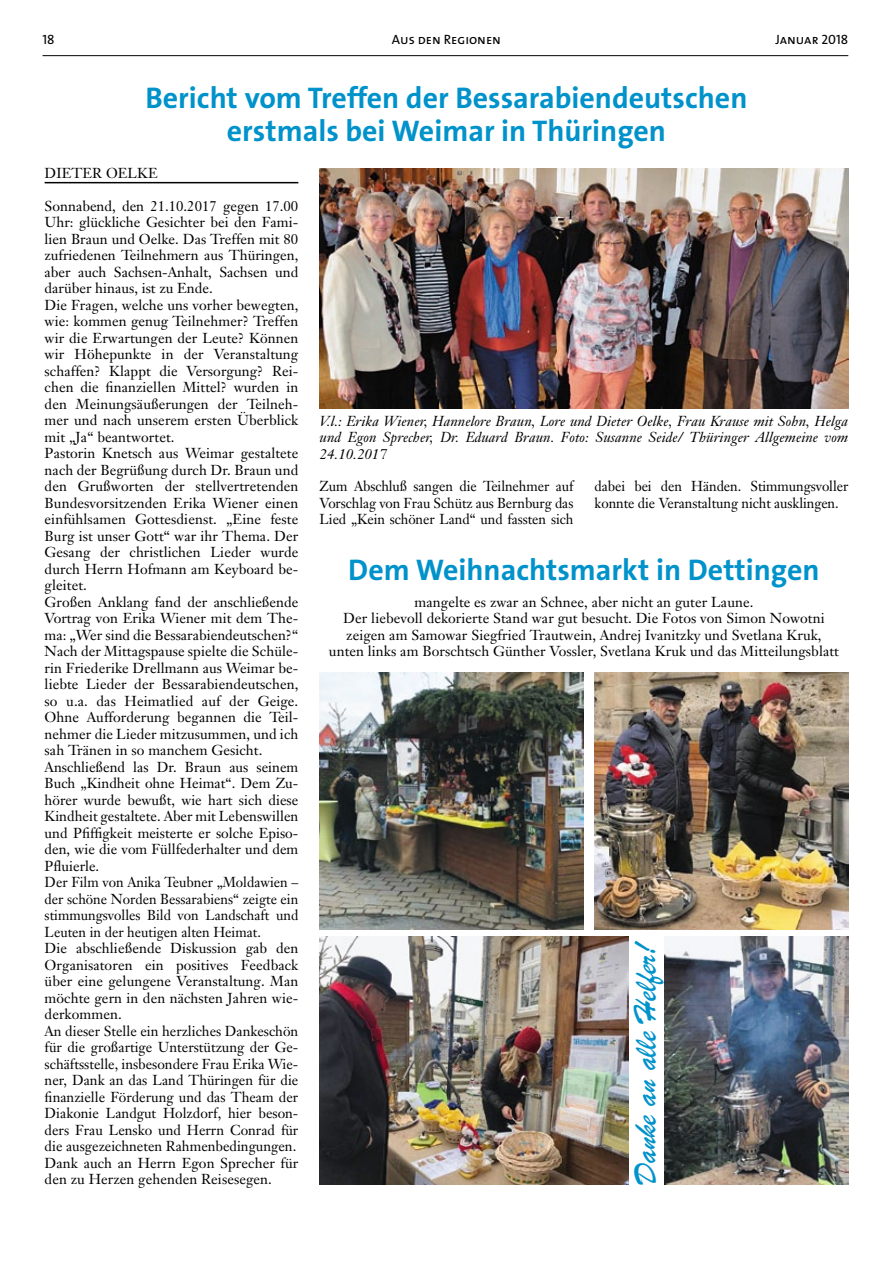
<style>
.page{position:relative;width:893px;height:1263px;background:#fff}
.page>*{position:absolute;margin:0;border:0;box-sizing:border-box;transform-origin:0 0}
.t1{font:33px "Brush Script";letter-spacing:-.005em;color:#0092ca}
.t2{font:700 30px/33px "The Sans B7";color:#0092ca;text-align:center}
.t3{font:14.25px/16.5px "Janson Text";letter-spacing:.005em;color:#000}
.t4{font:14.25px/16.5px "Janson Text";letter-spacing:.005em;color:#000;text-align:justify;scale:.96 1}
.t5{font:italic 14.25px/16.5px "Janson Text";letter-spacing:.005em;color:#000;text-align:justify}
.t6{font:13.5px "The Sans Caps";color:#000}
</style>
<div class="page">
<hr style="left:43px;top:55px;width:805px;height:1px;background:#000">
<hr style="left:45px;top:182px;width:253px;height:1px;background:#000">
<img style="left:320px;top:673px;width:264px;height:256px">
<img style="left:320px;top:937px;width:308px;height:247px">
<img style="left:595px;top:673px;width:253px;height:256px">
<img style="left:664px;top:937px;width:184px;height:247px">
<img style="left:320px;top:169px;width:528px;height:240px">
<p class="t6" style="left:43px;top:28px;width:14px">18</p>
<p class="t6" style="left:392px;top:28px;width:111px">Aus den Regionen</p>
<p class="t6" style="left:775px;top:28px;width:74px">Januar 2018</p>
<h2 class="t2" style="left:145px;top:82px;width:603px">Bericht vom Treffen der Bessarabiendeutschen erstmals bei Weimar in Thüringen</h2>
<p class="t3" style="left:45px;top:164px;width:22px">Dieter</p>
<p class="t3" style="left:106px;top:164px;width:23px">Oelke</p>
<p class="t3" style="left:45px;top:197px;width:255px">Sonnabend, den 21.10.2017 gegen 17.00<br>Uhr: glückliche Gesichter bei den Fami&shy;lien Braun und Oelke. Das Treffen mit 80 zufriedenen Teilnehmern aus Thüringen, aber auch Sachsen-Anhalt, Sachsen und darüber hinaus, ist zu Ende.<br>Die Fragen, welche uns vorher bewegten, wie: kommen genug Teilnehmer? Treffen wir die Erwartungen der Leute? Können wir Höhepunkte in der Veranstaltung schaffen? Klappt die Versorgung? Rei&shy;chen die finanziellen Mittel? wurden in den Meinungsäußerungen der Teilneh&shy;mer und nach unserem ersten Überblick mit „Ja“ beantwortet.<br>Pastorin Knetsch aus Weimar gestaltete nach der Begrüßung durch Dr. Braun und den Grußworten der stellvertretenden Bundesvorsitzenden Erika Wiener einen einfühlsamen Gottesdienst. „Eine feste Burg ist unser Gott“ war ihr Thema. Der Gesang der christlichen Lieder wurde durch Herrn Hofmann am Keyboard be&shy;gleitet.<br>Großen Anklang fand der anschließende Vortrag von Erika Wiener mit dem The&shy;ma: „Wer sind die Bessarabiendeutschen?“ Nach der Mittagspause spielte die Schüle&shy;rin Friederike Drellmann aus Weimar be&shy;liebte Lieder der Bessarabiendeutschen, so u.a. das Heimatlied auf der Geige.<br>Ohne Aufforderung begannen die Teil&shy;nehmer die Lieder mitzusummen, und ich sah Tränen in so manchem Gesicht.<br>Anschließend las Dr. Braun aus seinem Buch „Kindheit ohne Heimat“. Dem Zu&shy;hörer wurde bewußt, wie hart sich diese Kindheit gestaltete. Aber mit Lebenswillen und Pfiffigkeit meisterte er solche Episo&shy;den, wie die vom Füllfederhalter und dem Pfluierle.<br>Der Film von Anika Teubner „Moldawien – der schöne Norden Bessarabiens“ zeigte ein stimmungsvolles Bild von Landschaft und Leuten in der heutigen alten Heimat.<br>Die abschließende Diskussion gab den Organisatoren ein positives Feedback über eine gelungene Veranstaltung. Man möchte gern in den nächsten Jahren wie&shy;derkommen.<br>An dieser Stelle ein herzliches Dankeschön für die großartige Unterstützung der Ge&shy;schäftsstelle, insbesondere Frau Erika Wie&shy;ner, Dank an das Land Thüringen für die finanzielle Förderung und das Theam der Diakonie Landgut Holzdorf, hier beson&shy;ders Frau Lensko und Herrn Conrad für die ausgezeichneten Rahmenbedingungen.<br>Dank auch an Herrn Egon Sprecher für den zu Herzen gehenden Reisesegen.</p>
<p class="t5" style="left:320px;top:413px;width:530px">V.l.: Erika Wiener, Hannelore Braun, Lore und Dieter Oelke, Frau Krause mit Sohn, Helga und Egon Sprecher, Dr. Eduard Braun. Foto: Susanne Seide/ Thüringer Allgemeine vom 24.10.2017</p>
<p class="t4" style="left:320px;top:478px;width:266px">Zum Abschluß sangen die Teilnehmer auf Vorschlag von Frau Schütz aus Bernburg das Lied „Kein schöner Land“ und fassten sich</p>
<p class="t4" style="left:595px;top:478px;width:266px">dabei bei den Händen. Stimmungsvoller konnte die Veranstaltung nicht ausklingen.</p>
<h2 class="t2" style="left:348px;top:554px;width:473px">Dem Weihnachtsmarkt in Dettingen</h2>
<p class="t3" style="left:329px;top:593px;width:512px;text-align:center">mangelte es zwar an Schnee, aber nicht an guter Laune.<br>Der liebevoll dekorierte Stand war gut besucht. Die Fotos von Simon Nowotni zeigen am Samowar Siegfried Trautwein, Andrej Ivanitzky und Svetlana Kruk, unten links am Borschtsch Günther Vossler, Svetlana Kruk und das Mitteilungsblatt</p>
<h1 class="t1" style="left:625px;top:1184px;width:245px;rotate:-90deg">Danke an alle Helfer!</h1>
</div>
